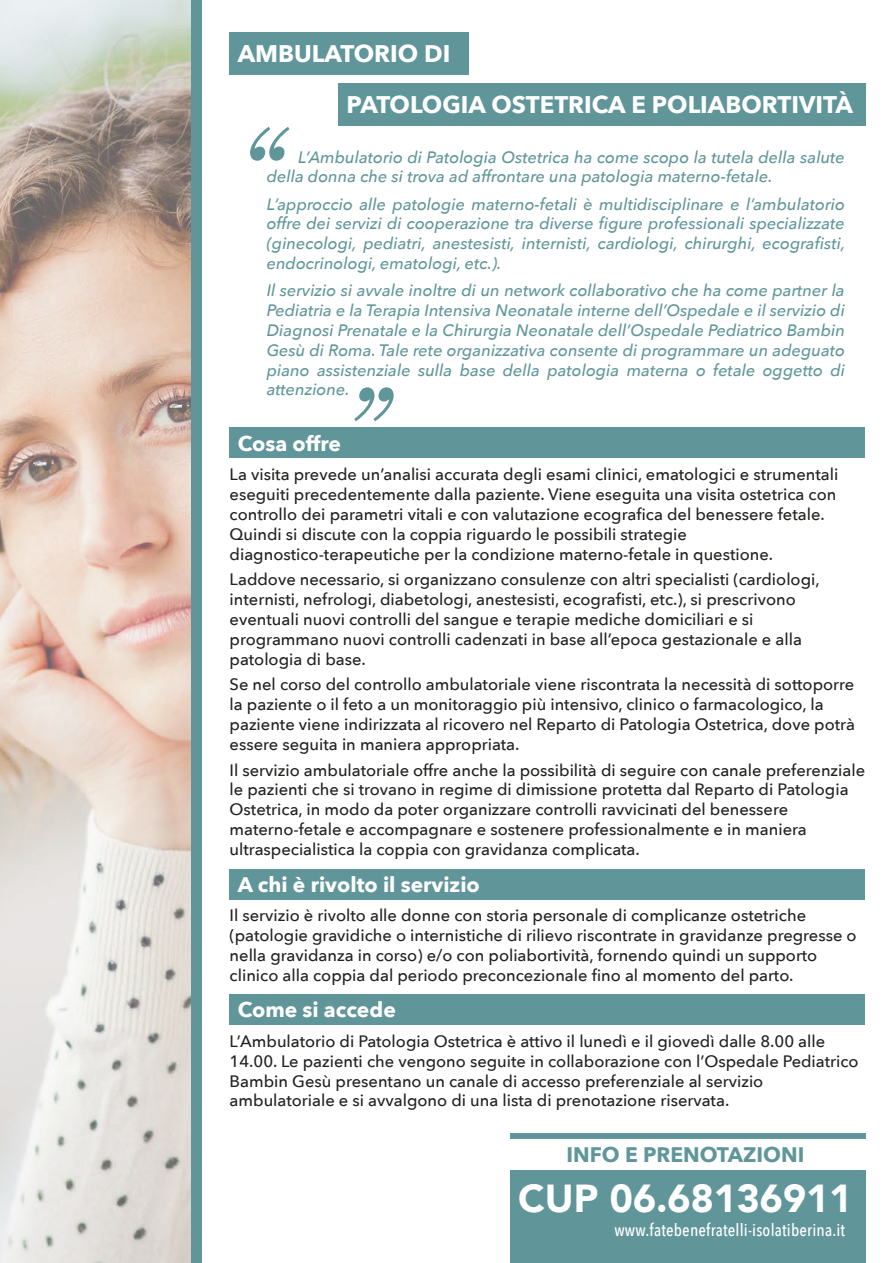
<style>
.page{position:relative;width:893px;height:1263px;background:#fff}
.page>*{position:absolute;margin:0;border:0;box-sizing:border-box;transform-origin:0 0}
.t1{font:900 39px "Avenir";color:#fff}
.t2{font:700 24px "Avenir Next";color:#fff}
.t3{font:700 21px "Avenir Next";color:#fff}
.t4{font:700 21px "Avenir Next";color:#60969a}
.t5{font:500 17.25px "Avenir Next Condensed";letter-spacing:.01em;color:#fff}
.t6{font:500 16.5px/19.8px "Avenir Next";color:#222221}
.t7{font:italic 500 16.5px/19.8px "Avenir Next";color:#60969a;text-align:justify}
</style>
<div class="page">
<img style="left:0;top:0;width:191px;height:1263px">
<svg style="left:250px;top:127px;width:39px;height:34px"></svg>
<svg style="left:354px;top:387px;width:40px;height:34px"></svg>
<div style="left:191px;top:0;width:11px;height:1263px;background:#60969a"></div>
<div style="left:230px;top:428px;width:635px;height:30px;background:#60969a"></div>
<div style="left:230px;top:869px;width:635px;height:30px;background:#60969a"></div>
<div style="left:230px;top:994px;width:635px;height:31px;background:#60969a"></div>
<div style="left:338px;top:83px;width:528px;height:43px;background:#60969a"></div>
<div style="left:230px;top:32px;width:239px;height:43px;background:#60969a"></div>
<div style="left:510px;top:1133px;width:355px;height:130px;background:#60969a"></div>
<div style="left:510px;top:1139px;width:355px;height:31px;background:#fff"></div>
<h2 class="t2" style="left:238px;top:33px;width:214px">AMBULATORIO DI</h2>
<h2 class="t2" style="left:346px;top:84px;width:508px">PATOLOGIA OSTETRICA E POLIABORTIVITÀ</h2>
<p class="t7" style="left:267px;top:146px;width:580px;text-indent:31px">L’Ambulatorio di Patologia Ostetrica ha come scopo la tutela della salute della donna che si trova ad affrontare una patologia materno-fetale.</p>
<p class="t7" style="left:267px;top:193px;width:580px">L’approccio alle patologie materno-fetali è multidisciplinare e l’ambulatorio offre dei servizi di cooperazione tra diverse figure professionali specializzate (ginecologi, pediatri, anestesisti, internisti, cardiologi, chirurghi, ecografisti, endocrinologi, ematologi, etc.).</p>
<p class="t7" style="left:267px;top:280px;width:580px">Il servizio si avvale inoltre di un network collaborativo che ha come partner la Pediatria e la Terapia Intensiva Neonatale interne dell’Ospedale e il servizio di Diagnosi Prenatale e la Chirurgia Neonatale dell’Ospedale Pediatrico Bambin Gesù di Roma. Tale rete organizzativa consente di programmare un adeguato piano assistenziale sulla base della patologia materna o fetale oggetto di attenzione.</p>
<p class="t3" style="left:238px;top:425px;width:105px">Cosa offre</p>
<p class="t6" style="left:230px;top:464px;width:610px">La visita prevede un’analisi accurata degli esami clinici, ematologici e strumentali eseguiti precedentemente dalla paziente. Viene eseguita una visita ostetrica con controllo dei parametri vitali e con valutazione ecografica del benessere fetale.<br>Quindi si discute con la coppia riguardo le possibili strategie diagnostico-terapeutiche per la condizione materno-fetale in questione.</p>
<p class="t6" style="left:230px;top:569px;width:592px">Laddove necessario, si organizzano consulenze con altri specialisti (cardiologi, internisti, nefrologi, diabetologi, anestesisti, ecografisti, etc.), si prescrivono eventuali nuovi controlli del sangue e terapie mediche domiciliari e si programmano nuovi controlli cadenzati in base all’epoca gestazionale e alla patologia di base.</p>
<p class="t6" style="left:230px;top:674px;width:627px">Se nel corso del controllo ambulatoriale viene riscontrata la necessità di sottoporre la paziente o il feto a un monitoraggio più intensivo, clinico o farmacologico, la paziente viene indirizzata al ricovero nel Reparto di Patologia Ostetrica, dove potrà essere seguita in maniera appropriata.</p>
<p class="t6" style="left:230px;top:759px;width:637px">Il servizio ambulatoriale offre anche la possibilità di seguire con canale preferenziale le pazienti che si trovano in regime di dimissione protetta dal Reparto di Patologia Ostetrica, in modo da poter organizzare controlli ravvicinati del benessere materno-fetale e accompagnare e sostenere professionalmente e in maniera ultraspecialistica la coppia con gravidanza complicata.</p>
<p class="t3" style="left:238px;top:866px;width:244px">A chi è rivolto il servizio</p>
<p class="t6" style="left:230px;top:905px;width:629px">Il servizio è rivolto alle donne con storia personale di complicanze ostetriche (patologie gravidiche o internistiche di rilievo riscontrate in gravidanze pregresse o nella gravidanza in corso) e/o con poliabortività, fornendo quindi un supporto clinico alla coppia dal periodo preconcezionale fino al momento del parto.</p>
<p class="t3" style="left:238px;top:992px;width:160px">Come si accede</p>
<p class="t6" style="left:230px;top:1031px;width:630px">L’Ambulatorio di Patologia Ostetrica è attivo il lunedì e il giovedì dalle 8.00 alle 14.00. Le pazienti che vengono seguite in collaborazione con l’Ospedale Pediatrico Bambin Gesù presentano un canale di accesso preferenziale al servizio ambulatoriale e si avvalgono di una lista di prenotazione riservata.</p>
<p class="t4" style="left:567px;top:1137px;width:239px">INFO E PRENOTAZIONI</p>
<h1 class="t1" style="left:518px;top:1165px;width:336px">CUP 06.68136911</h1>
<p class="t5" style="left:614px;top:1219px;width:232px">www.fatebenefratelli-isolatiberina.it</p>
</div>
